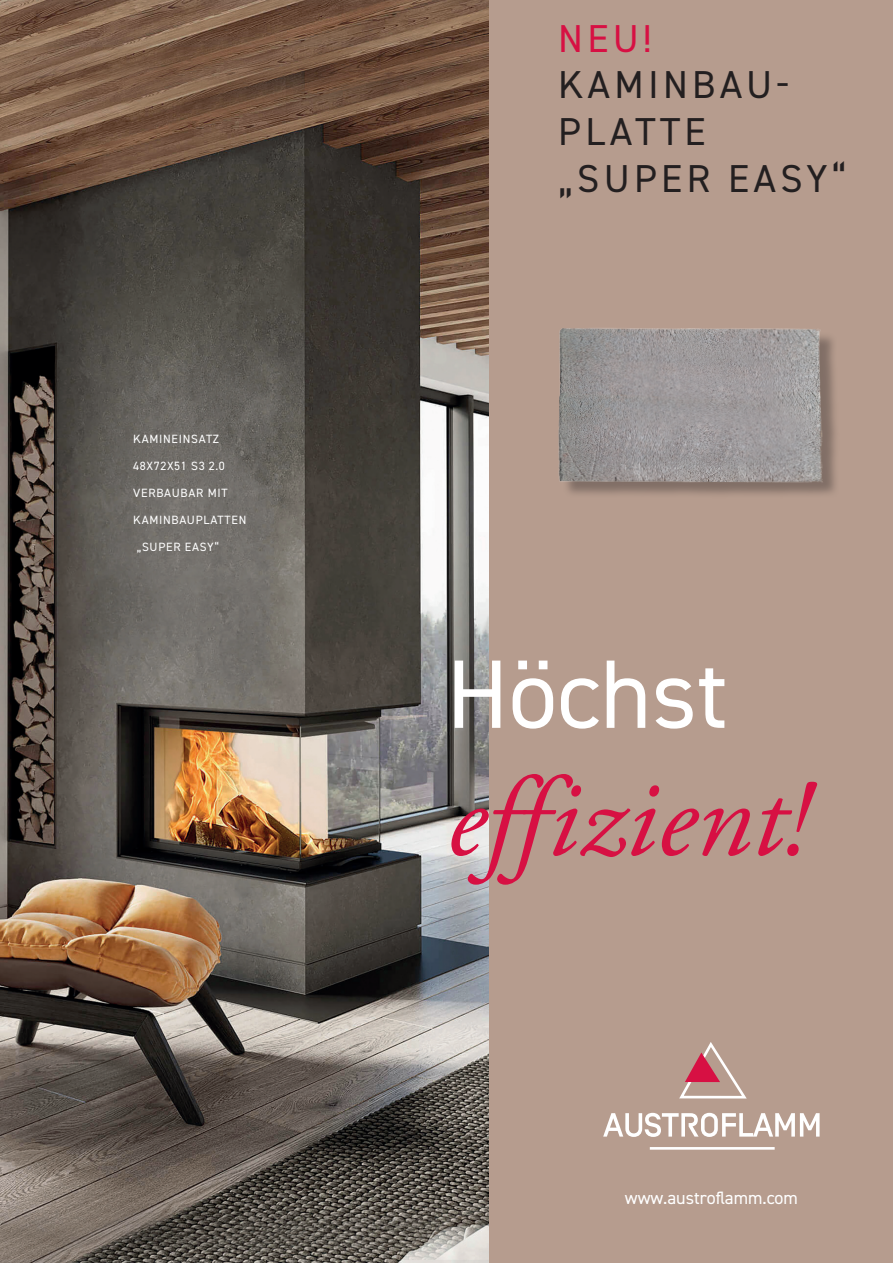
<style>
.page{position:relative;width:893px;height:1263px;background:#fff}
.page>*{position:absolute;margin:0;border:0;box-sizing:border-box;transform-origin:0 0}
.t1{font:italic 112.5px "Adobe Garamond Pro";color:#d71043}
.t2{font:97.5px "DIN2014";color:#fff}
.t3{font:39px/46.8px "DIN2014";letter-spacing:.11em;color:#231f20}
.t4{font:39px "DIN2014";color:#d71043}
.t5{font:18px "DIN2014";color:#fff}
.t6{font:12px "DIN2014";letter-spacing:.06em;color:#fff}
</style>
<div class="page">
<img style="left:0;top:0;width:490px;height:1263px">
<div style="left:490px;top:0;width:403px;height:1263px;background:#b69c8e"></div>
<svg style="left:679px;top:1042px;width:68px;height:57px"></svg>
<svg style="left:603px;top:1113px;width:217px;height:24px"></svg>
<hr style="left:650px;top:1147px;width:125px;height:3px;background:#fff">
<img style="left:558px;top:328px;width:278px;height:167px">
<p class="t6" style="left:133px;top:431px;width:87px">KAMINEINSATZ</p>
<p class="t6" style="left:133px;top:458px;width:93px">48X72X51 S3 2.0</p>
<p class="t6" style="left:133px;top:485px;width:96px">VERBAUBAR MIT</p>
<p class="t6" style="left:133px;top:512px;width:115px">KAMINBAUPLATTEN</p>
<p class="t6" style="left:137px;top:539px;width:84px">„SUPER EASY“</p>
<h3 class="t4" style="left:558px;top:14px;width:95px">NEU!</h3>
<h3 class="t3" style="left:558px;top:61px;width:290px">KAMINBAU-<br>PLATTE „SUPER EASY“</h3>
<h2 class="t2" style="left:446px;top:633px;width:283px">Höchst</h2>
<h1 class="t1" style="left:446px;top:751px;width:362px">effizient!</h1>
<h3 class="t5" style="left:625px;top:1186px;width:175px">www.austroflamm.com</h3>
</div>
